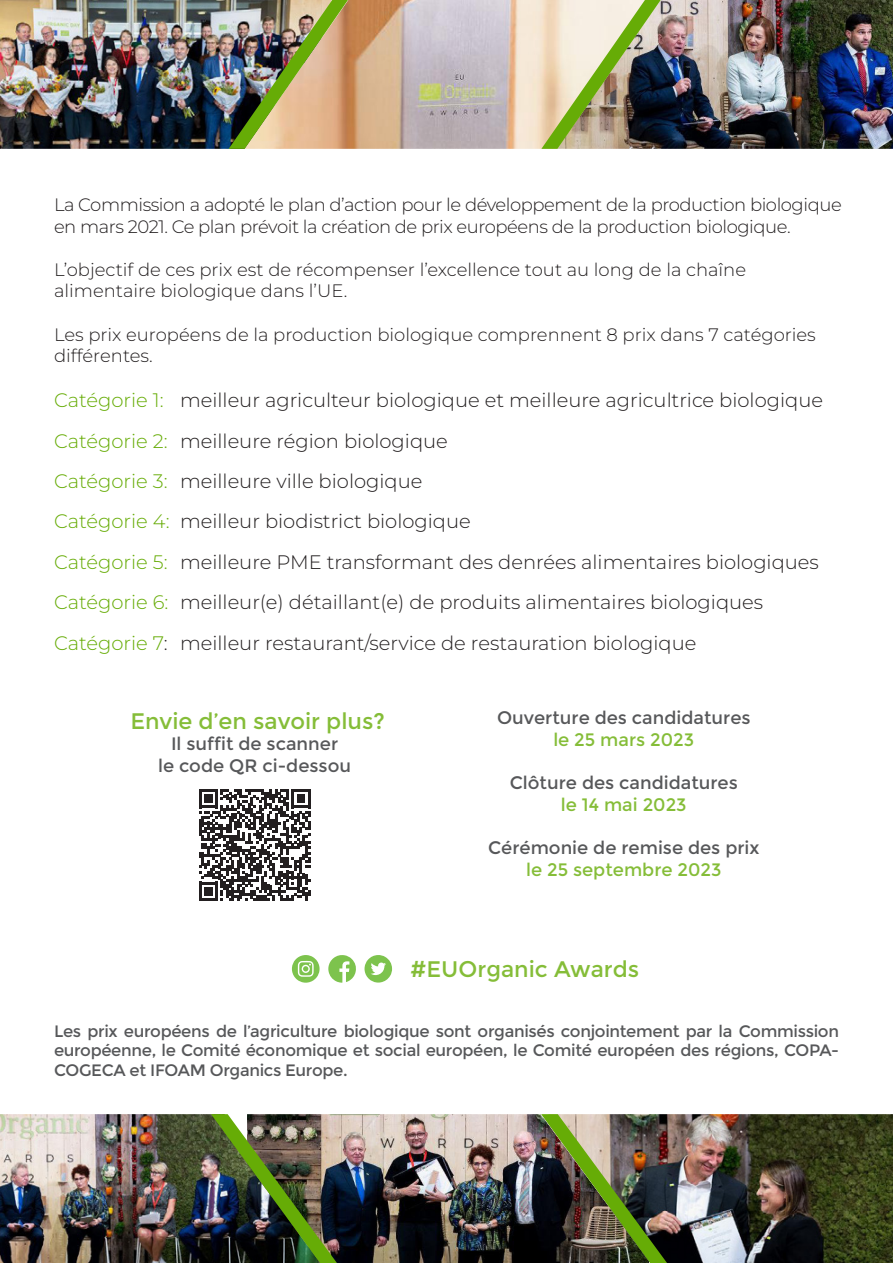
<style>
.page{position:relative;width:893px;height:1263px;background:#fff}
.page>*{position:absolute;margin:0;border:0;box-sizing:border-box;transform-origin:0 0}
.t1{font:22.5px "Montserrat";color:#85bd38}
.t2{font:100 19.5px/40.3px "Montserrat";color:#231f20}
.t3{font:100 18px/21.6px "Montserrat";letter-spacing:-.01em;color:#231f20}
.t4{font:18px/21.6px "Montserrat";color:#57585a;text-align:center}
.t5{font:18px "Montserrat";color:#85bd38}
.t6{font:16.5px/19.8px "Montserrat";letter-spacing:-.02em;color:#57585a;text-align:justify}
.s1{color:#66ac06}
</style>
<div class="page">
<img style="left:661px;top:0;width:232px;height:149px">
<img style="left:0;top:1114px;width:211px;height:149px">
<img style="left:348px;top:0;width:193px;height:149px">
<img style="left:337px;top:1114px;width:204px;height:149px">
<img style="left:0;top:0;width:229px;height:149px">
<img style="left:667px;top:1114px;width:226px;height:149px">
<img style="left:229px;top:0;width:119px;height:149px">
<img style="left:541px;top:1114px;width:126px;height:149px">
<svg style="left:541px;top:0;width:120px;height:149px;background:#acab89"></svg>
<img style="left:211px;top:1114px;width:126px;height:149px">
<svg style="left:199px;top:789px;width:111px;height:112px"></svg>
<svg style="left:365px;top:955px;width:27px;height:27px"></svg>
<svg style="left:328px;top:955px;width:28px;height:28px"></svg>
<svg style="left:292px;top:955px;width:28px;height:28px"></svg>
<p class="t3" style="left:54px;top:193px;width:789px">La Commission a adopté le plan d’action pour le développement de la production biologique en mars 2021. Ce plan prévoit la création de prix européens de la production biologique.</p>
<p class="t3" style="left:54px;top:258px;width:694px">L’objectif de ces prix est de récompenser l’excellence tout au long de la chaîne alimentaire biologique dans l’UE.</p>
<p class="t3" style="left:54px;top:323px;width:763px">Les prix européens de la production biologique comprennent 8 prix dans 7 catégories différentes.</p>
<p class="t2" style="left:54px;top:379px;width:771px"><span class="s1">Catégorie 1:</span> meilleur agriculteur biologique et meilleure agricultrice biologique <span class="s1">Catégorie 2:</span> meilleure région biologique<br><span class="s1">Catégorie 3:</span> meilleure ville biologique<br><span class="s1">Catégorie 4:</span> meilleur biodistrict biologique<br><span class="s1">Catégorie 5:</span> meilleure PME transformant des denrées alimentaires biologiques <span class="s1">Catégorie 6:</span> meilleur(e) détaillant(e) de produits alimentaires biologiques <span class="s1">Catégorie 7</span>: meilleur restaurant/service de restauration biologique</p>
<p class="t1" style="left:130px;top:708px;width:256px">Envie d’en savoir plus?</p>
<p class="t4" style="left:158px;top:733px;width:194px">Il suffit de scanner<br>le code QR ci-dessou</p>
<p class="t4" style="left:497px;top:707px;width:255px">Ouverture des candidatures</p>
<p class="t5" style="left:553px;top:729px;width:142px">le 25 mars 2023</p>
<p class="t4" style="left:510px;top:772px;width:230px">Clôture des candidatures</p>
<p class="t5" style="left:561px;top:794px;width:127px">le 14 mai 2023</p>
<p class="t4" style="left:488px;top:837px;width:273px">Cérémonie de remise des prix</p>
<p class="t5" style="left:526px;top:859px;width:197px">le 25 septembre 2023</p>
<p class="t1" style="left:410px;top:956px;width:231px">#EUOrganic Awards</p>
<p class="t6" style="left:54px;top:1021px;width:786px">Les prix européens de l’agriculture biologique sont organisés conjointement par la Commission européenne, le Comité économique et social européen, le Comité européen des régions, COPA-COGECA et IFOAM Organics Europe.</p>
</div>
